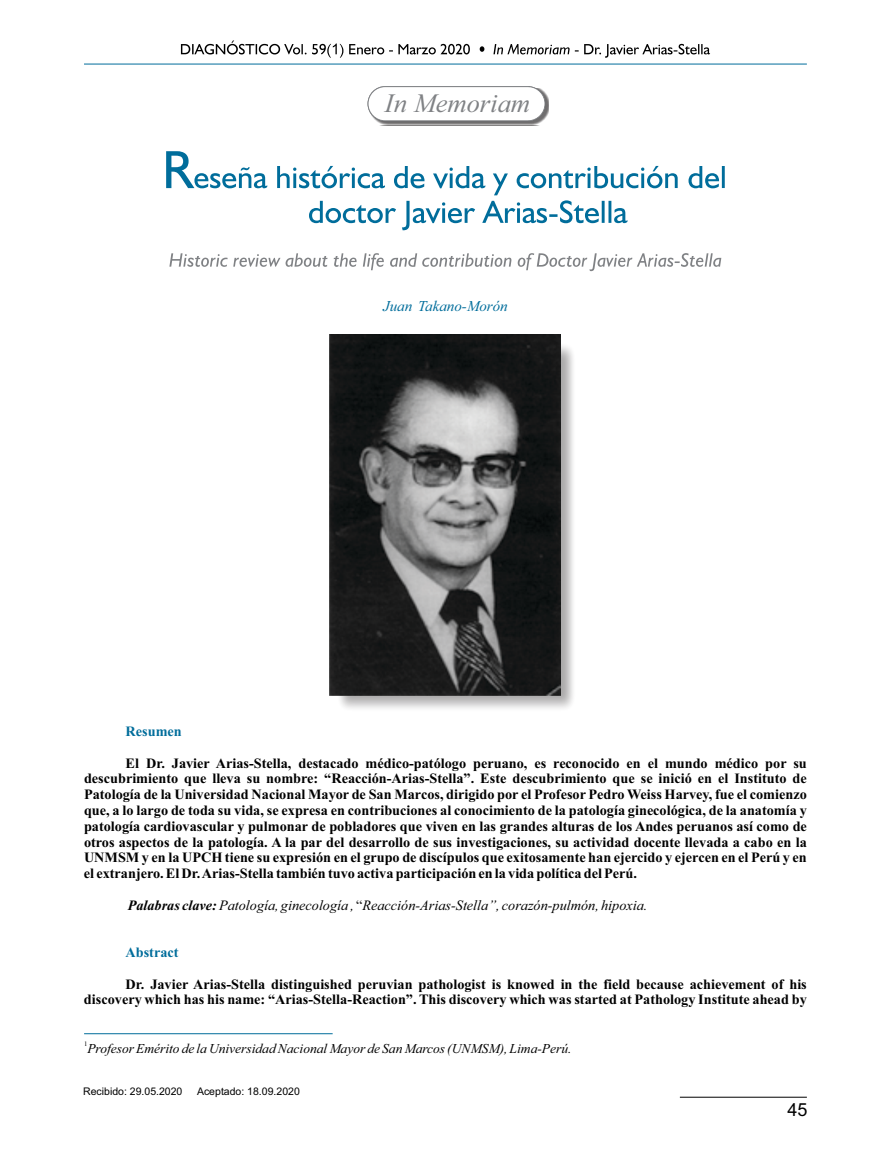
<style>
.page{position:relative;width:872px;height:1170px;background:#fff}
.page>*{position:absolute;margin:0;border:0;box-sizing:border-box;transform-origin:0 0}
.t1{font:italic 26.55px "Times New Roman";color:#808285}
.t2{font:18px "Arial";color:#000}
.t3{font:italic 15px "Times New Roman";color:#006d9b}
.t4{font:700 14.25px/15.8px "Times New Roman";color:#000;text-align:justify}
.t5{font:italic 14.25px "Times New Roman";color:#000}
.t6{font:700 14.25px "Times New Roman";color:#006d9b}
.t7{font:italic 13.5px "Times New Roman";color:#000}
.t8{font:10.5px "Arial";color:#000}
.t9{font:6.75px "Times New Roman";color:#000}
.s1{font-weight:700}
.s2{font-style:normal}
</style>
<div class="page">
<hr style="left:680px;top:1096px;width:127px;height:1px;background:#000">
<hr style="left:84px;top:64px;width:723px;height:1px;background:#006d9b">
<svg style="left:181px;top:40px;width:529px;height:18px"></svg>
<div style="left:331px;top:336px;width:249px;height:382px;background:#231f20;opacity:.39"></div>
<img style="left:330px;top:334px;width:231px;height:361px">
<hr style="left:84px;top:1033px;width:249px;height:1px;background:#006d9b">
<div style="left:369px;top:88px;width:179px;height:37px;background:#231f20;opacity:.39"></div>
<svg style="left:367px;top:86px;width:179px;height:36px"></svg>
<svg style="left:166px;top:151px;width:558px;height:79px"></svg>
<svg style="left:169px;top:253px;width:342px;height:17px"></svg>
<svg style="left:518px;top:253px;width:203px;height:18px"></svg>
<h1 class="t1" style="left:385px;top:93px;width:147px">In Memoriam</h1>
<p class="t3" style="left:383px;top:300px;width:126px">Juan Takano-Morón</p>
<p class="t6" style="left:126px;top:726px;width:58px">Resumen</p>
<p class="t4" style="left:84px;top:756px;width:724px;text-indent:42px">El Dr. Javier Arias-Stella, destacado médico-patólogo peruano, es reconocido en el mundo médico por su descubrimiento que lleva su nombre: “Reacción-Arias-Stella”. Este descubrimiento que se inició en el Instituto de Patología de la Universidad Nacional Mayor de San Marcos, dirigido por el Profesor Pedro Weiss Harvey, fue el comienzo que, a lo largo de toda su vida, se expresa en contribuciones al conocimiento de la patología ginecológica, de la anatomía y patología cardiovascular y pulmonar de pobladores que viven en las grandes alturas de los Andes peruanos así como de otros aspectos de la patología. A la par del desarrollo de sus investigaciones, su actividad docente llevada a cabo en la UNMSM y en la UPCH tiene su expresión en el grupo de discípulos que exitosamente han ejercido y ejercen en el Perú y en el extranjero. El Dr. Arias-Stella también tuvo activa participación en la vida política del Perú.</p>
<p class="t5" style="left:128px;top:899px;width:521px"><span class="s1">Palabras clave:</span>Patología, ginecología , <span class="s2">“</span>Reacción-Arias-Stella”, corazón-pulmón, hipoxia.</p>
<p class="t6" style="left:126px;top:947px;width:55px">Abstract</p>
<p class="t4" style="left:84px;top:977px;width:724px;text-align:right">Dr. Javier Arias-Stella distinguished peruvian pathologist is knowed in the field because achievement of his discovery which has his name: “Arias-Stella-Reaction”. This discovery which was started at Pathology Institute ahead by</p>
<p class="t9" style="left:84px;top:1041px;width:5px">1</p>
<p class="t7" style="left:87px;top:1043px;width:485px">Profesor Emérito de la Universidad Nacional Mayor de San Marcos (UNMSM), Lima-Perú.</p>
<p class="t8" style="left:83px;top:1086px;width:101px">Recibido: 29.05.2020</p>
<p class="t8" style="left:197px;top:1086px;width:104px">Aceptado: 18.09.2020</p>
<p class="t2" style="left:787px;top:1102px;width:22px">45</p>
</div>
